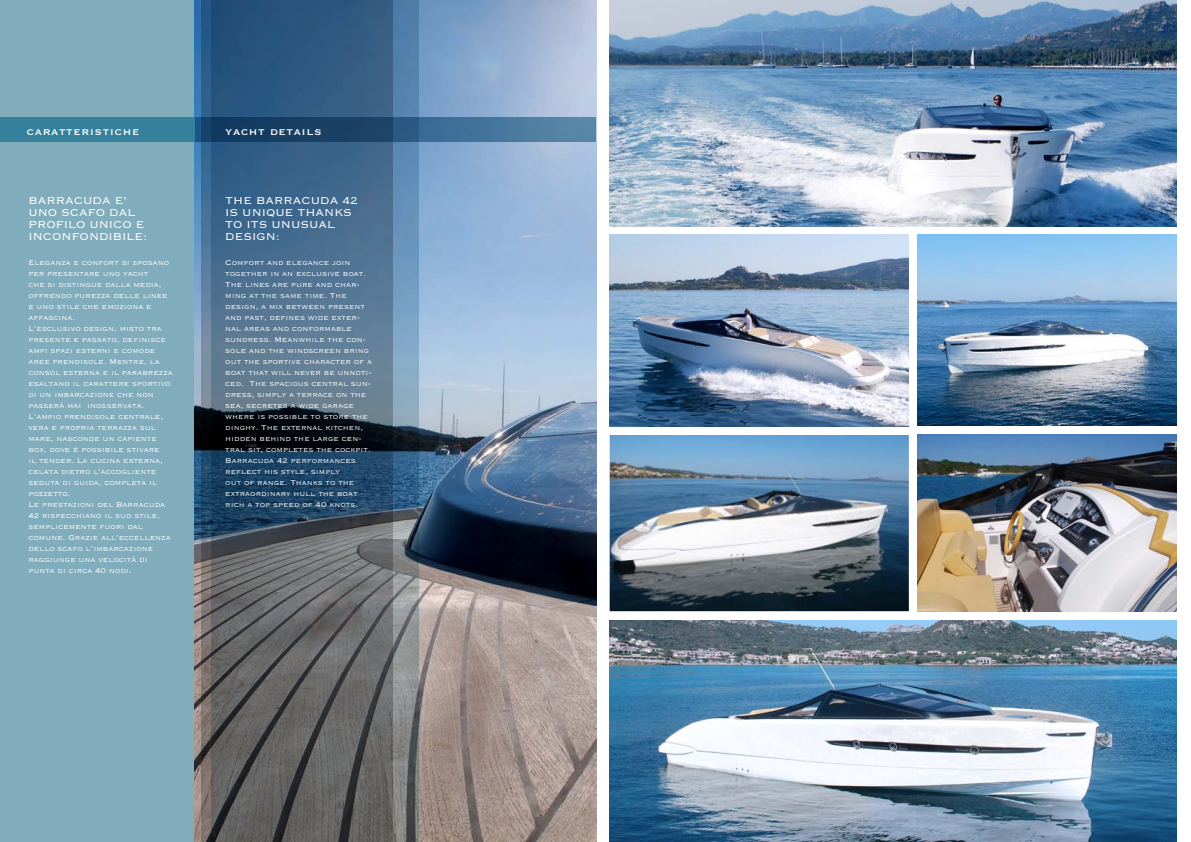
<style>
.page{position:relative;width:1191px;height:842px;background:#fff}
.page>*{position:absolute;margin:0;border:0;box-sizing:border-box;transform-origin:0 0}
.t1{font:300 13px/12px "Copperplate";color:#fff}
.t2{font:13px "Copperplate";letter-spacing:.05em;color:#fff}
.t3{font:300 9px/11px "Copperplate";color:#fff}
</style>
<div class="page">
<div style="left:0;top:0;width:201px;height:842px;background:#81acbc"></div>
<img style="left:194px;top:0;width:402px;height:842px">
<svg style="left:392px;top:0;width:27px;height:842px;background:#6a8399"></svg>
<svg style="left:201px;top:0;width:191px;height:842px;background:#495f72"></svg>
<img style="left:609px;top:235px;width:300px;height:191px">
<img style="left:918px;top:235px;width:258px;height:191px">
<img style="left:609px;top:435px;width:300px;height:176px">
<img style="left:918px;top:435px;width:258px;height:176px">
<img style="left:609px;top:621px;width:567px;height:221px">
<img style="left:609px;top:0;width:567px;height:227px">
<svg style="left:194px;top:118px;width:401px;height:24px;background:#2e5a80"></svg>
<div style="left:0;top:118px;width:194px;height:24px;background:#35809b"></div>
<h1 class="t2" style="left:27px;top:123px;width:114px">caratteristiche</h1>
<h1 class="t2" style="left:225px;top:123px;width:98px">yacht details</h1>
<h1 class="t1" style="left:28px;top:193px;width:120px">BARRACUDA E’<br>UNO SCAFO DAL<br>PROFILO UNICO E<br>INCONFONDIBILE:</h1>
<p class="t3" style="left:28px;top:256px;width:146px">Eleganza e confort si sposano per presentare uno yacht<br>che si distingue dalla media, offrendo purezza delle linee e uno stile che emoziona e affascina.<br>L’esclusivo design, misto tra presente e passato, definisce ampi spazi esterni e comode aree prendisole. Mentre, la consol esterna e il parabrezza esaltano il carattere sportivo di un imbarcazione che non passerà mai inosservata.<br>L’ampio prendisole centrale, vera e propria terrazza sul mare, nasconde un capiente box, dove è possibile stivare<br>il tender. La cucina esterna, celata dietro l’accogliente seduta di guida, completa il pozzetto.<br>Le prestazioni del Barracuda<br>42 rispecchiano il suo stile, semplicemente fuori dal comune. Grazie all’eccellenza dello scafo l’imbarcazione raggiunge una velocità di punta di circa 40 nodi.</p>
<h1 class="t1" style="left:225px;top:193px;width:134px">THE BARRACUDA 42<br>IS UNIQUE THANKS<br>TO ITS UNUSUAL<br>DESIGN:</h1>
<p class="t3" style="left:225px;top:256px;width:148px">Comfort and elegance join together in an exclusive boat.<br>The lines are pure and char&shy;ming at the same time. The design, a mix between present and past, defines wide exter&shy;nal areas and conformable sundress. Meanwhile the con&shy;sole and the windscreen bring out the sportive character of a boat that will never be unnoti&shy;ced. The spacious central sun&shy;dress, simply a terrace on the sea, secretes a wide garage where is possible to store the dinghy. The external kitchen, hidden behind the large cen&shy;tral sit, completes the cockpit.<br>Barracuda 42 performances reflect his style, simply<br>out of range. Thanks to the extraordinary hull the boat rich a top speed of 40 knots.</p>
</div>
